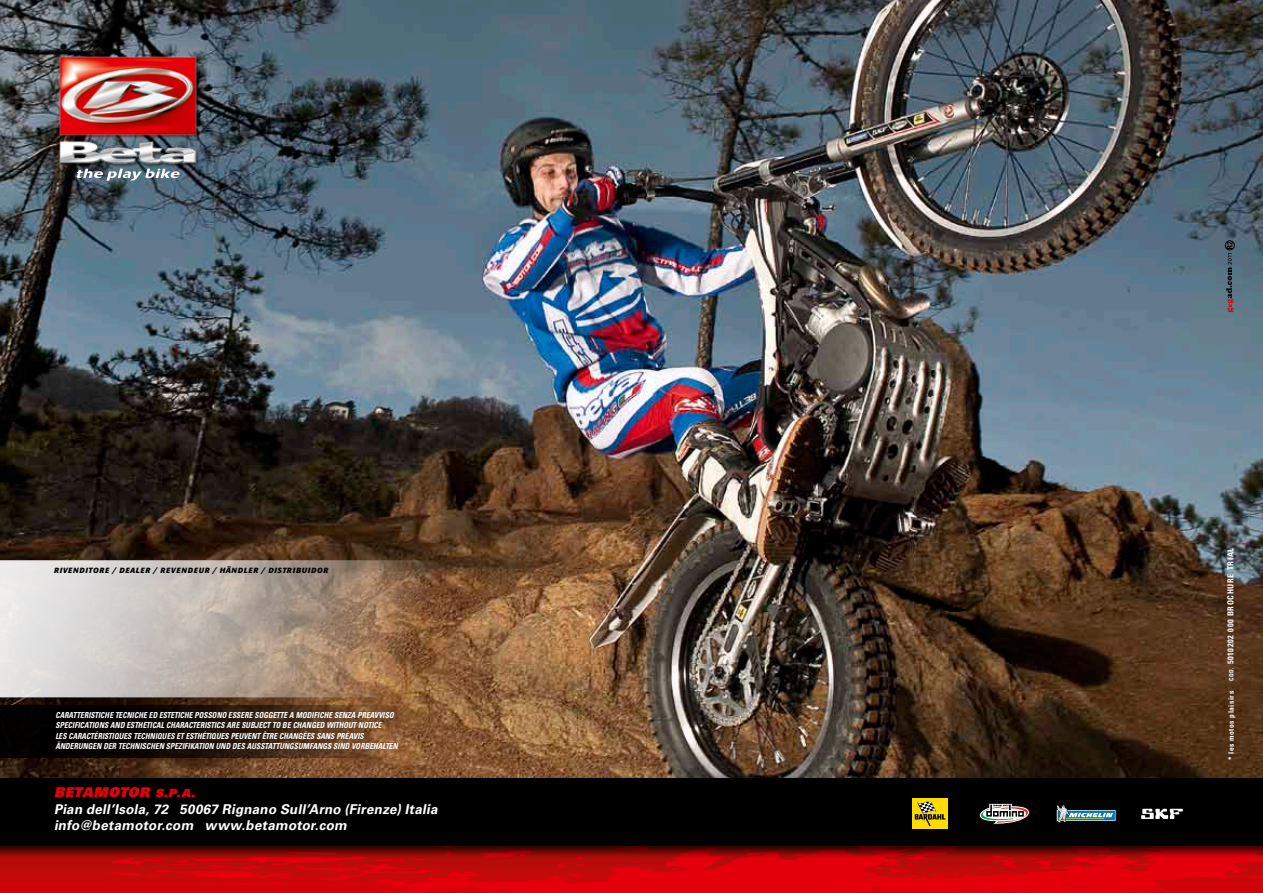
<style>
.page{position:relative;width:1263px;height:893px;background:#fff}
.page>*{position:absolute;margin:0;border:0;box-sizing:border-box;transform-origin:0 0}
.t1{font:italic 700 13.5px/16.5px "Univers LT Std";color:#fff}
.t2{font:13.5px "Univers LT Std X Black Obl";letter-spacing:.03em;color:#e3000a}
.t3{font:italic 700 condensed 8.25px/10.5px "Univers LT Std";letter-spacing:.01em;color:#fff;scale:.92 1}
.t4{font:700 condensed 8.25px "Univers LT Std";letter-spacing:.08em;color:#fff}
.t5{font:italic 700 7.5px "Formata";letter-spacing:.09em;color:#000}
.t6{font:700 condensed 7.5px "Univers LT Std";letter-spacing:.07em;color:#fff}
.s1{font-size:11.25px}
.s2{font-size:6px}
</style>
<div class="page">
<img style="left:0;top:0;width:1263px;height:776px">
<svg style="left:0;top:860px;width:64px;height:33px;background:#c4080a"></svg>
<svg style="left:64px;top:860px;width:1199px;height:33px;background:#d3040a"></svg>
<div style="left:0;top:776px;width:1263px;height:84px;background:#000;opacity:.75"></div>
<div style="left:0;top:778px;width:1263px;height:68px;background:#000"></div>
<svg style="left:0;top:705px;width:473px;height:53px;background:#3a2515"></svg>
<div style="left:912px;top:798px;width:36px;height:31px;background:#ffdc00"></div>
<svg style="left:915px;top:801px;width:30px;height:25px"></svg>
<svg style="left:979px;top:803px;width:51px;height:21px"></svg>
<div style="left:1056px;top:809px;width:60px;height:13px;border:1px solid #000"></div>
<div style="left:1058px;top:811px;width:57px;height:9px;background:#0075ae"></div>
<svg style="left:1056px;top:805px;width:57px;height:18px"></svg>
<svg style="left:1141px;top:809px;width:42px;height:10px"></svg>
<svg style="left:0;top:560px;width:473px;height:137px;background:#b5a394"></svg>
<img style="left:58px;top:54px;width:141px;height:115px">
<svg style="left:77px;top:169px;width:103px;height:12px"></svg>
<svg style="left:1226px;top:242px;width:7px;height:70px"></svg>
<div style="left:1225px;top:240px;width:10px;height:10px;border:1px solid #000;border-radius:50%"></div>
<p class="t5" style="left:54px;top:566px;width:276px">RIVENDITORE / DEALER / REVENDEUR / HÄNDLER / DISTRIBUIDOR</p>
<p class="t3" style="left:56px;top:710px;width:11px">CARATT</p>
<p class="t3" style="left:55px;top:710px;width:368px;text-indent:25px">ERISTICHE TECNICHE ED ESTETICHE POSSONO ESSERE SOGGETTE A MODIFICHE SENZA PREAVVISO<br>SPECIFICATIONS AND ESTHETICAL CHARACT</p>
<p class="t3" style="left:196px;top:720px;width:203px">ERISTICS ARE SUBJECT TO BE CHANGED WITHOUT NOTICE</p>
<p class="t3" style="left:55px;top:731px;width:337px;text-indent:38px">ÉRISTIQUES TECHNIQUES ET ESTHÉTIQUES PEUVENT ÊTRE CHANGÉES SANS PRÉAVIS<br>ÄNDERUNGEN DER TECHNISCHEN SPEZIFIKATION UND DES AUSSTATT</p>
<p class="t3" style="left:55px;top:731px;width:20px">LES CARACT</p>
<p class="t3" style="left:279px;top:741px;width:130px">UNGSUMFA NGS SIND VORBEHALTEN</p>
<h1 class="t2" style="left:54px;top:783px;width:143px">BETAMOTOR <span class="s1">S.P.A.</span></h1>
<h1 class="t1" style="left:54px;top:801px;width:388px">Pian dell’Isola, 72 50067 Rignano Sull’Arno (Firenze) Italia info@betamotor.com www.betamotor.com</h1>
<p class="t4" style="left:1225px;top:681px;width:134px;rotate:-90deg"><span class="s2">COD.</span> 5010202 000 BROCHURE TRIAL</p>
<p class="t6" style="left:1226px;top:760px;width:70px;rotate:-90deg">* les motos plaisirs</p>
</div>
